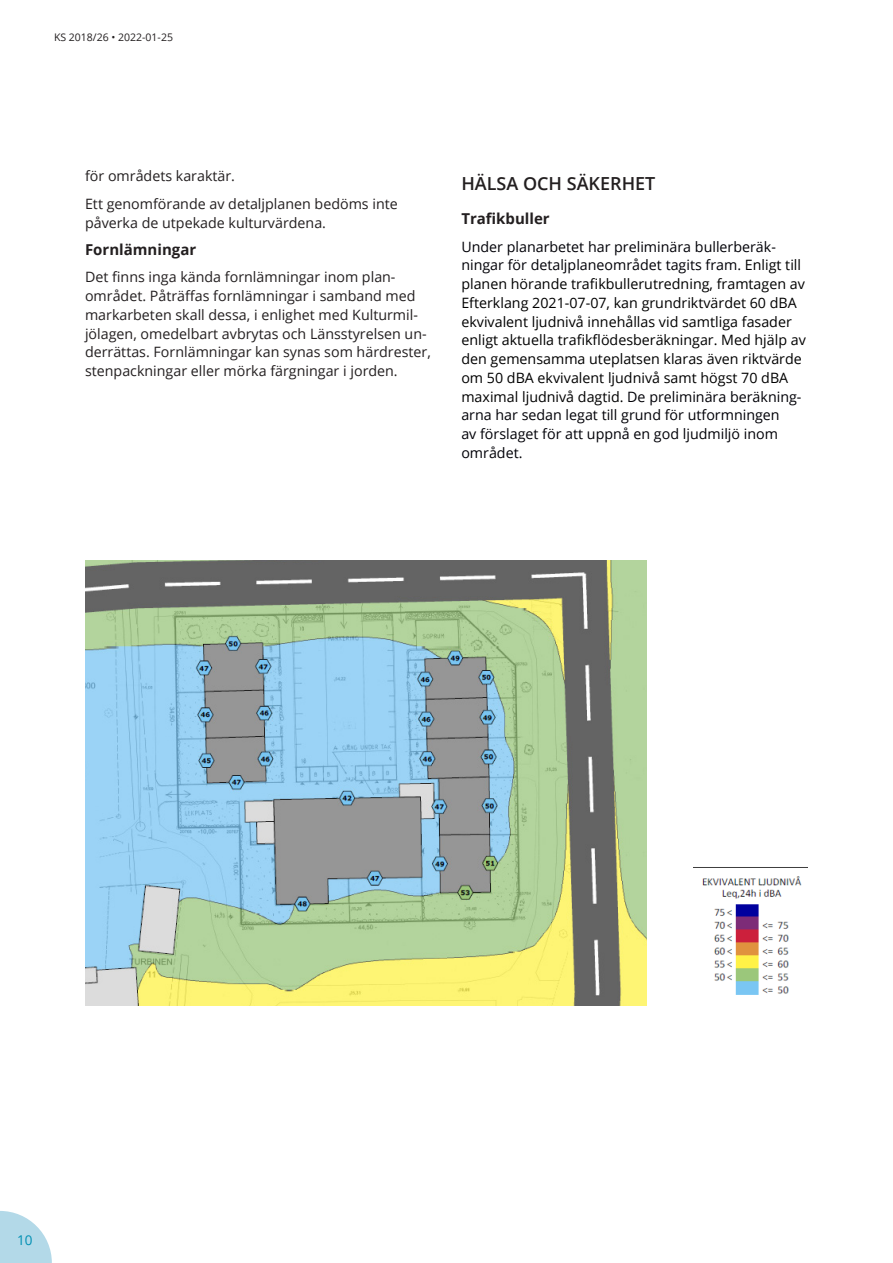
<style>
.page{position:relative;width:893px;height:1263px;background:#fff}
.page>*{position:absolute;margin:0;border:0;box-sizing:border-box;transform-origin:0 0}
.RUBRIK_3{font:600 18px "Open Sans";color:#231f20}
.RUBRIK_4_SVART{font:700 15px "Open Sans";color:#231f20}
.BRÖDTEXT{font:14.25px/18.8px "Open Sans";color:#000001}
.BRÖDTEXT-2{font:14.25px/18.8px "Open Sans";color:#231f20}
.t1{font:13.5px "Open Sans";color:#008fb3}
.t2{font:10.5px "Open Sans";color:#231f20}
.s1{color:#000007}
</style>
<div class="page">
<svg style="left:0;top:1211px;width:52px;height:52px"></svg>
<img style="left:85px;top:560px;width:561px;height:445px">
<img style="left:693px;top:867px;width:115px;height:128px">
<p class="t2" style="left:54px;top:30px;width:121px">KS 2018/26 • 2022-01-25</p>
<p class="BRÖDTEXT-2" style="left:85px;top:166px;width:151px">för områdets karaktär.</p>
<p class="BRÖDTEXT-2" style="left:85px;top:194px;width:314px">Ett genomförande av detaljplanen bedöms inte påverka de utpekade kulturvärdena.</p>
<p class="RUBRIK_4_SVART" style="left:85px;top:238px;width:113px">Fornlämningar</p>
<p class="BRÖDTEXT-2" style="left:85px;top:267px;width:347px">Det finns inga kända fornlämningar inom plan&shy;området. Påträffas fornlämningar i samband med markarbeten skall dessa, i enlighet med Kulturmil&shy;jölagen, omedelbart avbrytas och Länsstyrelsen un&shy;derrättas. Fornlämningar kan synas som härdrester, stenpackningar eller mörka färgningar i jorden.</p>
<h3 class="RUBRIK_3" style="left:461px;top:171px;width:196px">HÄLSA OCH SÄKERHET</h3>
<h4 class="RUBRIK_4_SVART" style="left:461px;top:208px;width:90px">Trafikbuller</h4>
<p class="BRÖDTEXT" style="left:461px;top:237px;width:346px"><span class="s1">Under planarbetet har preliminära bullerberäk&shy;ningar för detaljplaneområdet tagits fram.</span> Enligt till planen hörande trafikbullerutredning, framtagen av Efterklang 2021-07-07, kan grundriktvärdet 60 dBA ekvivalent ljudnivå innehållas vid samtliga fasader enligt aktuella trafikflödesberäkningar. Med hjälp av den gemensamma uteplatsen klaras även riktvärde om 50 dBA ekvivalent ljudnivå samt högst 70 dBA maximal ljudnivå dagtid. <span class="s1">De preliminära beräkning&shy;arna har sedan legat till grund för utformningen<br>av förslaget för att uppnå en god ljudmiljö inom området.</span></p>
<p class="t1" style="left:17px;top:1230px;width:17px">10</p>
</div>
